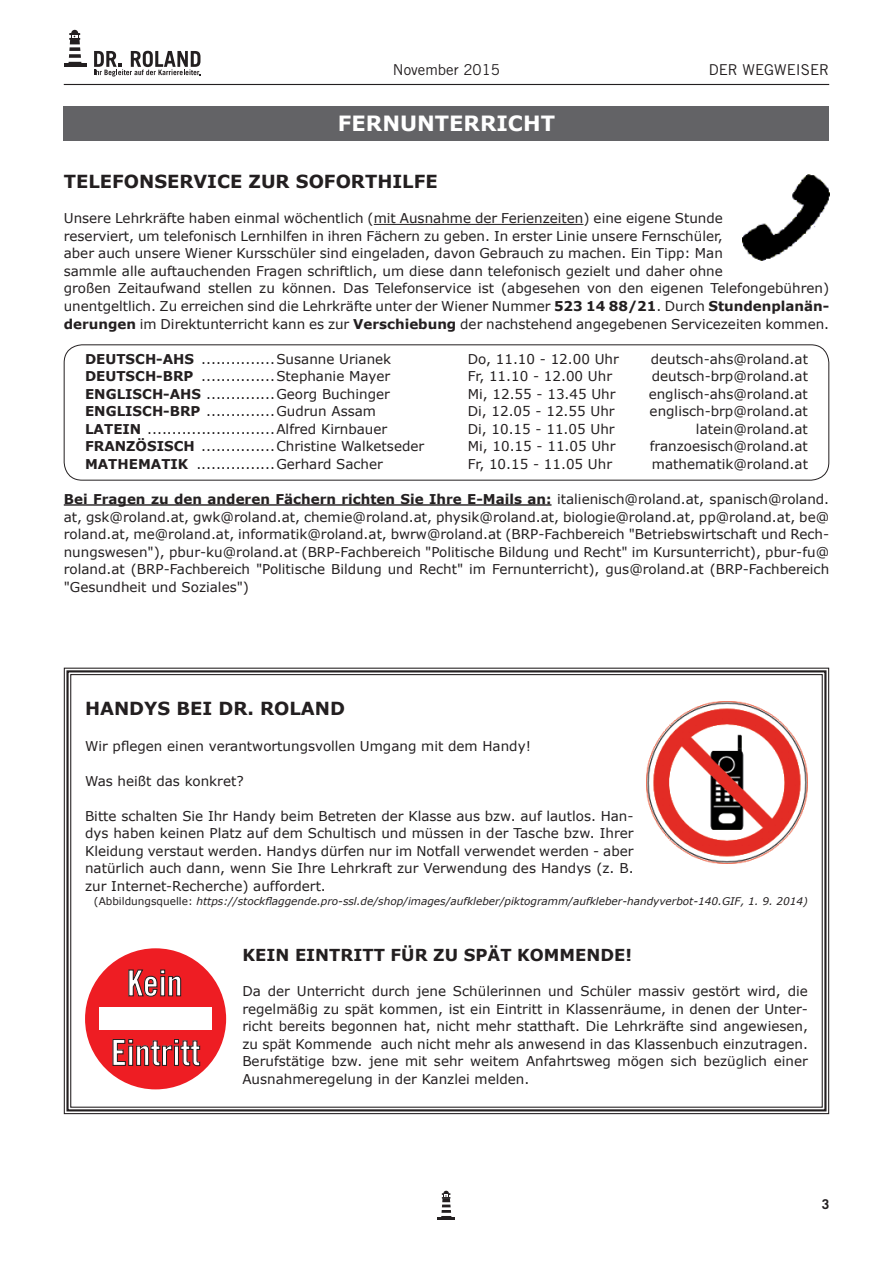
<style>
.page{position:relative;width:893px;height:1263px;background:#fff}
.page>*{position:absolute;margin:0;border:0;box-sizing:border-box;transform-origin:0 0}
.t1{font:35.85px/69.4px "Trade Gothic LT Std Bd Cn 20";color:#fff;text-align:center}
.t2{font:700 21px "Verdana";color:#fff}
.t3{font:700 18px "Verdana";color:#231f20}
.t4{font:700 16.5px "Verdana";color:#231f20}
.t5{font:15px "Trade Gothic LT Std";color:#231f20}
.t6{font:13.5px/17.5px "Verdana";color:#231f20;text-align:justify}
.t7{font:700 13.5px "Trade Gothic LT Std";color:#231f20}
.t8{font:italic 10.5px "Verdana";color:#231f20}
.s1{font-weight:700}
.s2{font-style:normal}
</style>
<div class="page">
<svg style="left:94px;top:51px;width:107px;height:26px"></svg>
<div style="left:71px;top:30px;width:7px;height:6px;background:#231f20;border-radius:50%"></div>
<hr style="left:64px;top:64px;width:22px;height:3px;background:#231f20">
<svg style="left:69px;top:61px;width:12px;height:1px"></svg>
<svg style="left:69px;top:33px;width:12px;height:18px"></svg>
<hr style="left:68px;top:62px;width:14px;height:3px;background:#231f20">
<svg style="left:69px;top:47px;width:11px;height:4px"></svg>
<div style="left:70px;top:39px;width:10px;height:5px;background:#231f20"></div>
<svg style="left:69px;top:54px;width:12px;height:4px"></svg>
<hr style="left:64px;top:84px;width:765px;height:1px;background:#231f20">
<hr style="left:437px;top:1217px;width:18px;height:3px;background:#231f20">
<svg style="left:441px;top:1191px;width:11px;height:26px"></svg>
<div style="left:64px;top:106px;width:765px;height:34px;background:#636366"></div>
<hr style="left:374px;top:224px;width:209px;height:1px;background:#231f20">
<hr style="left:64px;top:504px;width:487px;height:2px;background:#231f20">
<div style="left:64px;top:344px;width:765px;height:136px;border:1px solid #231f20;border-radius:18px"></div>
<img style="left:743px;top:174px;width:86px;height:87px">
<svg style="left:63px;top:667px;width:767px;height:448px"></svg>
<div style="left:66px;top:670px;width:760px;height:441px;border:2px solid #231f20"></div>
<p class="t5" style="left:393px;top:60px;width:109px">November 2015</p>
<p class="t5" style="left:709px;top:60px;width:122px">DER WEGWEISER</p>
<h2 class="t2" style="left:338px;top:109px;width:219px">FERNUNTERRICHT</h2>
<h3 class="t3" style="left:64px;top:169px;width:375px">TELEFONSERVICE ZUR SOFORTHILFE</h3>
<p class="t6" style="left:64px;top:209px;width:767px;text-align:left">Unsere Lehrkräfte haben einmal wöchentlich (mit Ausnahme der Ferienzeiten) eine eigene Stunde<br>reserviert, um telefonisch Lernhilfen in ihren Fächern zu geben. In erster Linie unsere Fernschüler,<br>aber auch unsere Wiener Kursschüler sind eingeladen, davon Gebrauch zu machen. Ein Tipp: Man<br>sammle alle auftauchenden Fragen schriftlich, um diese dann telefonisch gezielt und daher ohne<br>großen Zeitaufwand stellen zu können. Das Telefonservice ist (abgesehen von den eigenen Telefongebühren) unentgeltlich. Zu erreichen sind die Lehrkräfte unter der Wiener Nummer <span class="s1">523 14 88/21</span>. Durch <span class="s1">Stundenplanän&shy;derungen</span> im Direktunterricht kann es zur <span class="s1">Verschiebung</span> der nachstehend angegebenen Servicezeiten kommen.</p>
<p class="t6" style="left:85px;top:350px;width:308px"><span class="s1">DEUTSCH-AHS</span> ...............Susanne Urianek</p>
<p class="t6" style="left:468px;top:350px;width:153px">Do, 11.10 - 12.00 Uhr</p>
<p class="t6" style="left:651px;top:350px;width:159px">deutsch-ahs@roland.at</p>
<p class="t6" style="left:85px;top:367px;width:307px"><span class="s1">DEUTSCH-BRP</span> ...............Stephanie Mayer</p>
<p class="t6" style="left:468px;top:367px;width:146px">Fr, 11.10 - 12.00 Uhr</p>
<p class="t6" style="left:652px;top:367px;width:158px">deutsch-brp@roland.at</p>
<p class="t6" style="left:85px;top:385px;width:306px"><span class="s1">ENGLISCH-AHS</span> ..............Georg Buchinger</p>
<p class="t6" style="left:468px;top:385px;width:149px">Mi, 12.55 - 13.45 Uhr</p>
<p class="t6" style="left:649px;top:385px;width:161px">englisch-ahs@roland.at</p>
<p class="t6" style="left:85px;top:402px;width:292px"><span class="s1">ENGLISCH-BRP</span> ..............Gudrun Assam</p>
<p class="t6" style="left:468px;top:402px;width:148px">Di, 12.05 - 12.55 Uhr</p>
<p class="t6" style="left:650px;top:402px;width:160px">englisch-brp@roland.at</p>
<p class="t6" style="left:85px;top:420px;width:304px"><span class="s1">LATEIN</span> ..........................Alfred Kirnbauer</p>
<p class="t6" style="left:468px;top:420px;width:148px">Di, 10.15 - 11.05 Uhr</p>
<p class="t6" style="left:696px;top:420px;width:113px">latein@roland.at</p>
<p class="t6" style="left:85px;top:438px;width:341px"><span class="s1">FRANZÖSISCH</span> ...............Christine Walketseder</p>
<p class="t6" style="left:468px;top:438px;width:149px">Mi, 10.15 - 11.05 Uhr</p>
<p class="t6" style="left:650px;top:438px;width:160px">franzoesisch@roland.at</p>
<p class="t6" style="left:85px;top:455px;width:299px"><span class="s1">MATHEMATIK</span> ................Gerhard Sacher</p>
<p class="t6" style="left:468px;top:455px;width:146px">Fr, 10.15 - 11.05 Uhr</p>
<p class="t6" style="left:652px;top:455px;width:157px">mathematik@roland.at</p>
<p class="t6" style="left:64px;top:490px;width:767px"><span class="s1">Bei Fragen zu den anderen Fächern richten Sie Ihre E-Mails an:</span> italienisch@roland.at, spanisch@roland. at, gsk@roland.at, gwk@roland.at, chemie@roland.at, physik@roland.at, biologie@roland.at, pp@roland.at, be@ roland.at, me@roland.at, informatik@roland.at, bwrw@roland.at (BRP-Fachbereich "Betriebswirtschaft und Rech&shy;nungswesen"), pbur-ku@roland.at (BRP-Fachbereich "Politische Bildung und Recht" im Kursunterricht), pbur-fu@ roland.at (BRP-Fachbereich "Politische Bildung und Recht" im Fernunterricht), gus@roland.at (BRP-Fachbereich "Gesundheit und Soziales")</p>
<h3 class="t3" style="left:85px;top:696px;width:262px">HANDYS BEI DR. ROLAND</h3>
<p class="t6" style="left:85px;top:737px;width:447px">Wir pflegen einen verantwortungsvollen Umgang mit dem Handy!</p>
<p class="t6" style="left:85px;top:772px;width:160px">Was heißt das konkret?</p>
<p class="t6" style="left:85px;top:807px;width:550px">Bitte schalten Sie Ihr Handy beim Betreten der Klasse aus bzw. auf lautlos. Han&shy;dys haben keinen Platz auf dem Schultisch und müssen in der Tasche bzw. Ihrer Kleidung verstaut werden. Handys dürfen nur im Notfall verwendet werden - aber natürlich auch dann, wenn Sie Ihre Lehrkraft zur Verwendung des Handys (z. B. zur Internet-Recherche) auffordert.</p>
<p class="t8" style="left:94px;top:893px;width:716px"><span class="s2">(Abbildungsquelle:</span> https://stockflaggende.pro-ssl.de/shop/images/aufkleber/piktogramm/aufkleber-handyverbot-140.GIF, 1. 9. 2014)</p>
<p class="t4" style="left:242px;top:943px;width:391px">KEIN EINTRITT FÜR ZU SPÄT KOMMENDE!</p>
<p class="t6" style="left:242px;top:982px;width:567px">Da der Unterricht durch jene Schülerinnen und Schüler massiv gestört wird, die regelmäßig zu spät kommen, ist ein Eintritt in Klassenräume, in denen der Unter&shy;richt bereits begonnen hat, nicht mehr statthaft. Die Lehrkräfte sind angewiesen, zu spät Kommende auch nicht mehr als anwesend in das Klassenbuch einzutragen.<br>Berufstätige bzw. jene mit sehr weitem Anfahrtsweg mögen sich bezüglich einer Ausnahmeregelung in der Kanzlei melden.</p>
<h1 class="t1" style="left:111px;top:948px;width:91px">Kein<br>Eintritt</h1>
<p class="t7" style="left:822px;top:1196px;width:9px">3</p>
</div>
